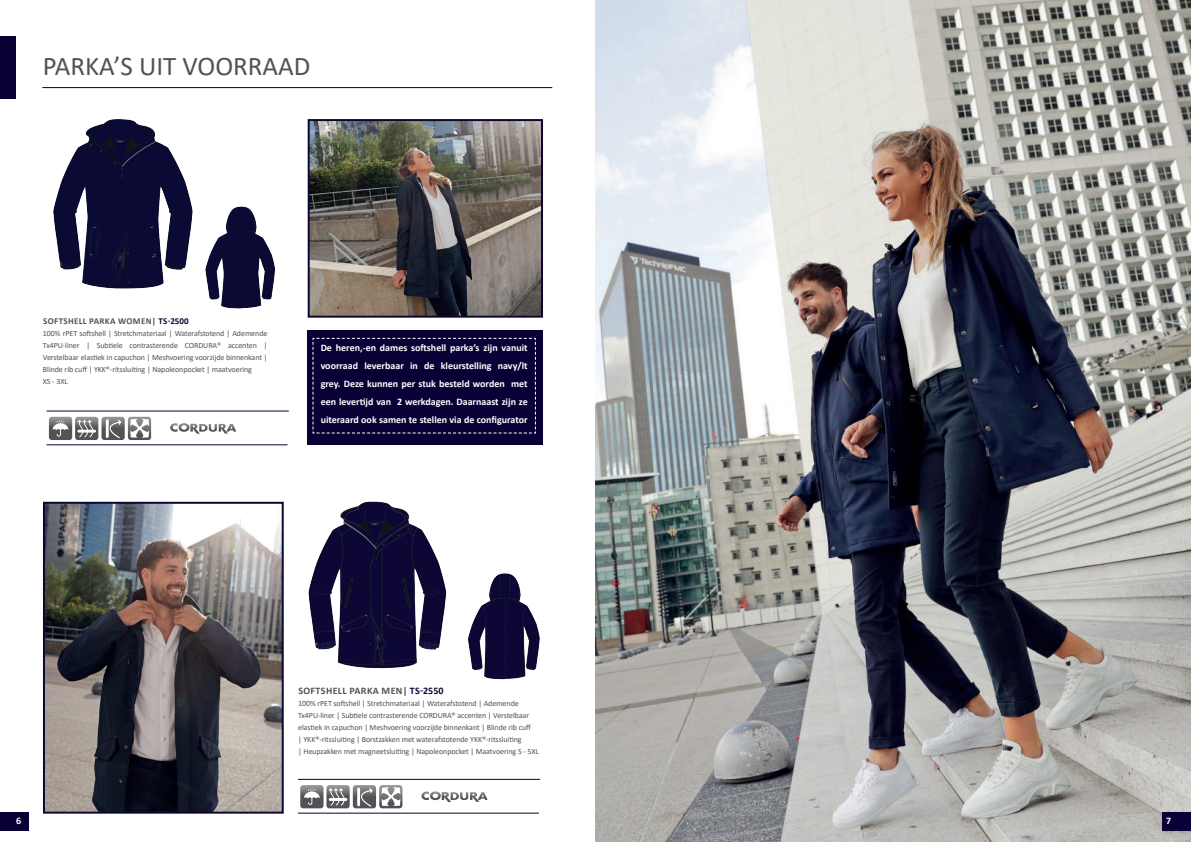
<style>
.page{position:relative;width:1191px;height:842px;background:#fff}
.page>*{position:absolute;margin:0;border:0;box-sizing:border-box;transform-origin:0 0}
.t1{font:27px "Calibri";color:#525254}
.t2{font:700 10px/18px "Calibri";color:#fff;text-align:justify}
.t3{font:700 10px "Calibri";letter-spacing:.04em;color:#525254}
.t4{font:700 9px "Calibri";letter-spacing:.04em;color:#525254}
.t5{font:8px/12px "Calibri";letter-spacing:-.01em;color:#525254}
.s1{color:#0d0734}
</style>
<div class="page">
<img style="left:595px;top:0;width:596px;height:842px">
<div style="left:1162px;top:813px;width:29px;height:18px;background:#090135"></div>
<div style="left:0;top:813px;width:29px;height:18px;background:#090135"></div>
<hr style="left:42px;top:87px;width:510px;height:1px;background:#090135">
<img style="left:308px;top:501px;width:139px;height:168px">
<img style="left:468px;top:573px;width:72px;height:107px">
<hr style="left:298px;top:813px;width:241px;height:1px;background:#090135">
<hr style="left:298px;top:779px;width:242px;height:1px;background:#090135">
<svg style="left:300px;top:785px;width:102px;height:23px"></svg>
<svg style="left:421px;top:791px;width:47px;height:11px"></svg>
<div style="left:0;top:36px;width:16px;height:62px;background:#090135"></div>
<img style="left:53px;top:119px;width:138px;height:170px">
<img style="left:190px;top:203px;width:86px;height:106px">
<hr style="left:46px;top:444px;width:241px;height:1px;background:#090135">
<hr style="left:47px;top:410px;width:242px;height:1px;background:#090135">
<svg style="left:49px;top:417px;width:102px;height:23px"></svg>
<svg style="left:170px;top:423px;width:47px;height:11px"></svg>
<img style="left:46px;top:505px;width:235px;height:306px">
<div style="left:43px;top:502px;width:241px;height:312px;border:2px solid #0d0734"></div>
<div style="left:307px;top:330px;width:236px;height:114px;background:#090135"></div>
<svg style="left:312px;top:337px;width:224px;height:97px"></svg>
<img style="left:311px;top:122px;width:229px;height:193px">
<div style="left:308px;top:119px;width:235px;height:199px;border:2px solid #0d0734"></div>
<h1 class="t1" style="left:43px;top:47px;width:269px">PARKA’S UIT VOORRAAD</h1>
<p class="t4" style="left:43px;top:315px;width:147px">SOFTSHELL PARKA WOMEN| <span class="s1">TS-2500</span></p>
<p class="t5" style="left:43px;top:328px;width:226px">100% rPET softshell | Stretchmateriaal | Waterafstotend | Ademende Tx4PU-liner | Subtiele contrasterende CORDURA® accenten | Verstelbaar elastiek in capuchon | Meshvoering voorzijde binnenkant | Blinde rib cuff | YKK®-ritssluiting | Napoleonpocket | maatvoering<br>XS - 3XL</p>
<p class="t2" style="left:321px;top:339px;width:209px">De heren,-en dames softshell parka’s zijn vanuit voorraad leverbaar in de kleurstelling navy/lt grey. Deze kunnen per stuk besteld worden met een levertijd van 2 werkdagen. Daarnaast zijn ze uiteraard ook samen te stellen via de configurator</p>
<p class="t3" style="left:298px;top:683px;width:147px">SOFTSHELL PARKA MEN| <span class="s1">TS-2550</span></p>
<p class="t5" style="left:298px;top:697px;width:242px">100% rPET softshell | Stretchmateriaal | Waterafstotend | Ademende Tx4PU-liner | Subtiele contrasterende CORDURA® accenten | Verstelbaar elastiek in capuchon | Meshvoering voorzijde binnenkant | Blinde rib cuff<br>| YKK®-ritssluiting | Borstzakken met waterafstotende YKK®-ritssluiting<br>| Heupzakken met magneetsluiting | Napoleonpocket | Maatvoering S - 5XL</p>
<p class="t2" style="left:16px;top:811px;width:7px">6</p>
<p class="t2" style="left:1166px;top:811px;width:7px">7</p>
</div>
